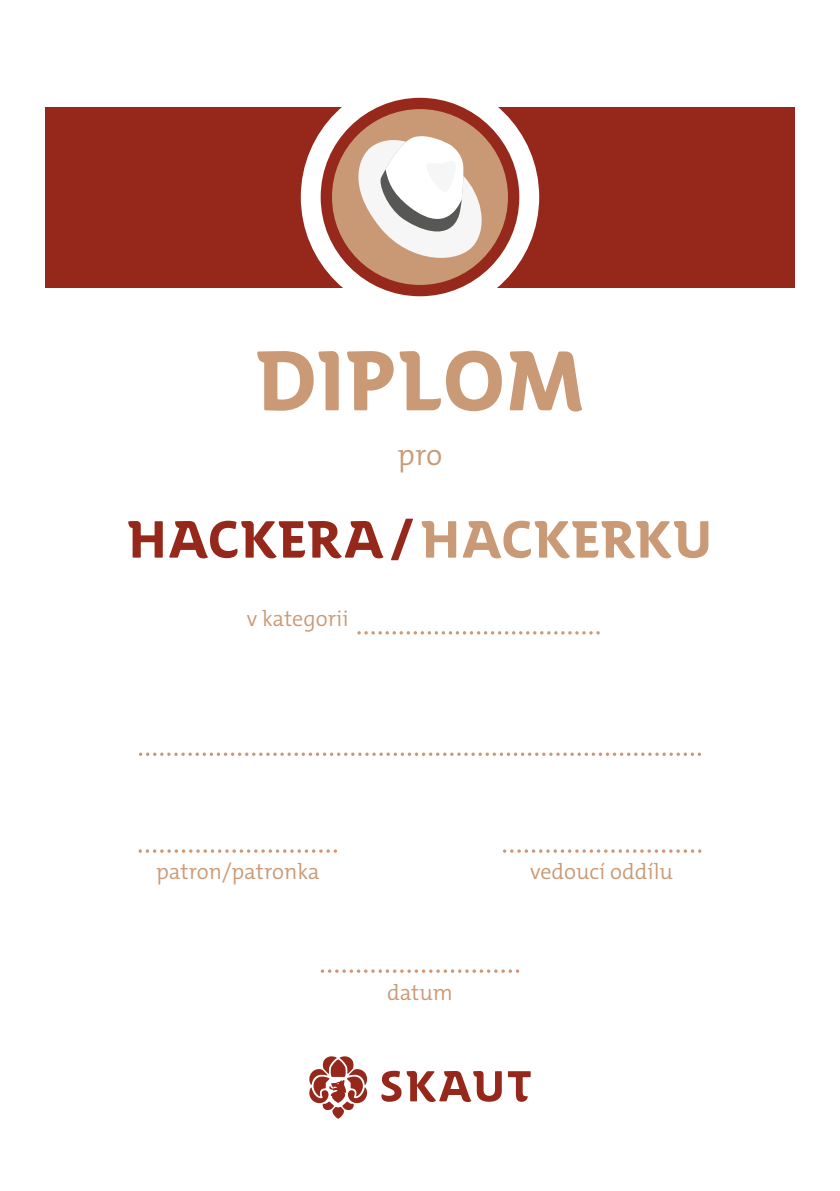
<style>
.page{position:relative;width:840px;height:1191px;background:#fff}
.page>*{position:absolute;margin:0;border:0;box-sizing:border-box;transform-origin:0 0}
.t1{font:700 84px "SKAUT";letter-spacing:-.01em;color:#ca9975}
.odborka{font:700 52px "SKAUT";letter-spacing:-.005em;color:#96281b}
.t2{font:300 30px "The Mix C5";color:#ca9975}
.t3{font:300 22px "The Mix C5";color:#ca9975}
.s1{color:#ca9975}
</style>
<div class="page">
<div style="left:45px;top:107px;width:749px;height:180px;background:#96281b"></div>
<div style="left:300px;top:78px;width:239px;height:238px;background:#fff;border-radius:50%"></div>
<svg style="left:148px;top:752px;width:552px;height:4px"></svg>
<svg style="left:309px;top:1056px;width:58px;height:62px"></svg>
<svg style="left:507px;top:1071px;width:23px;height:30px"></svg>
<svg style="left:381px;top:1070px;width:120px;height:32px"></svg>
<svg style="left:147px;top:849px;width:189px;height:4px"></svg>
<svg style="left:511px;top:849px;width:189px;height:4px"></svg>
<svg style="left:329px;top:969px;width:189px;height:4px"></svg>
<div style="left:320px;top:98px;width:199px;height:198px;background:#96291b;border-radius:50%"></div>
<div style="left:332px;top:109px;width:175px;height:176px;background:#c99975;border-radius:50%"></div>
<svg style="left:344px;top:133px;width:143px;height:132px"></svg>
<svg style="left:366px;top:631px;width:232px;height:3px"></svg>
<p class="t1" style="left:255px;top:330px;width:333px">DIPLOM</p>
<p class="t2" style="left:397px;top:435px;width:46px">pro</p>
<p class="odborka" style="left:127px;top:508px;width:586px">HACKERA/<span class="s1">HACKERKU</span></p>
<p class="t3" style="left:247px;top:605px;width:103px">v kategorii</p>
<p class="t3" style="left:156px;top:858px;width:165px">patron/patronka</p>
<p class="t3" style="left:530px;top:858px;width:144px">vedoucí oddílu</p>
<p class="t3" style="left:387px;top:978px;width:67px">datum</p>
</div>
